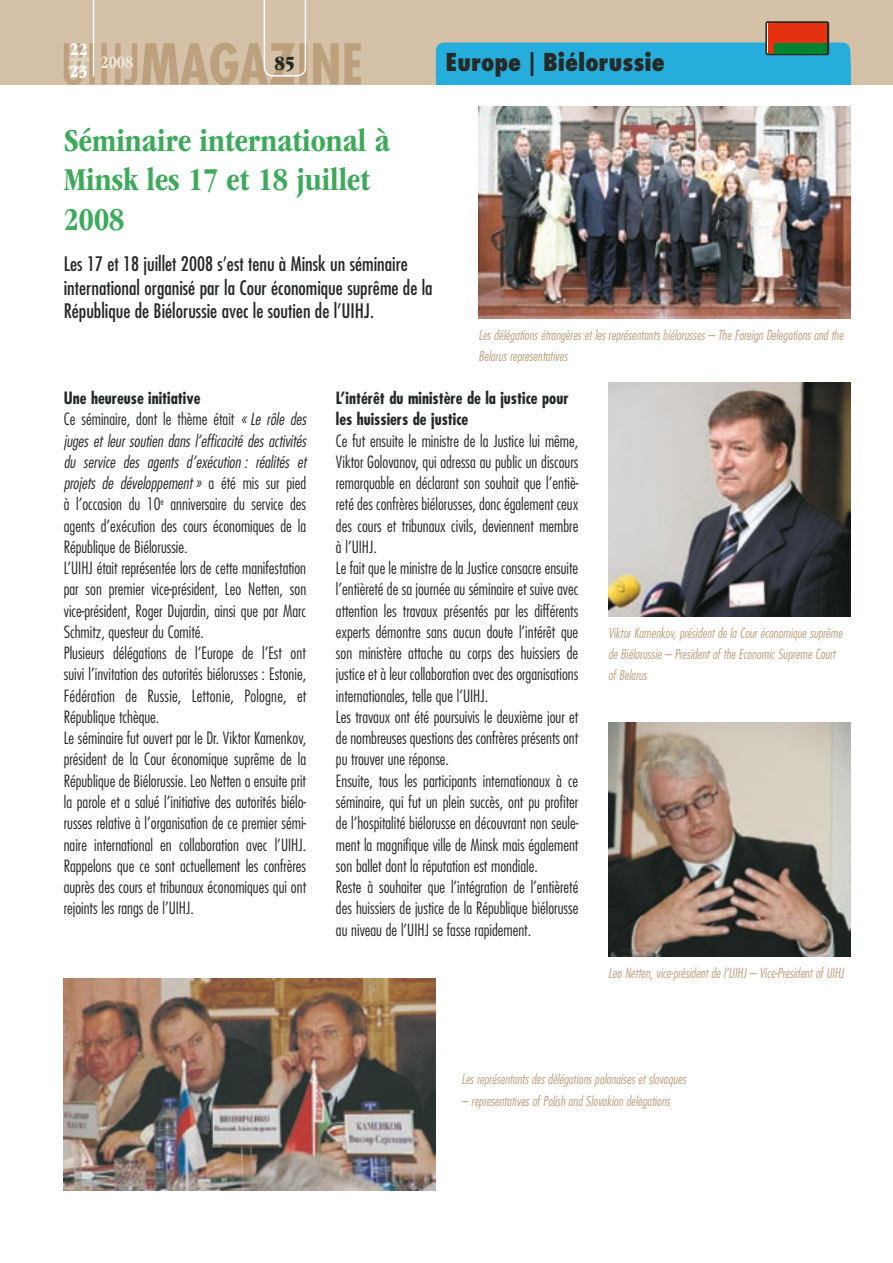
<style>
.page{position:relative;width:893px;height:1263px;background:#fff}
.page>*{position:absolute;margin:0;border:0;box-sizing:border-box;transform-origin:0 0}
.t1{font:700 condensed 33px/39.6px "ITC Garamond Std";color:#3caa5a}
.t2{font:800 condensed 24px "Futura Std";color:#252a27}
.t3{font:21px "ITC Garamond Std Ult Cond";color:#252a27}
.t4{font:condensed 19.5px/23.4px "Futura Std";color:#252a27}
.t5{font:700 condensed 18px "ITC Garamond Std";color:#f1e9de}
.t6{font:18px/21.6px "ITC Garamond Std Ult Cond";color:#fff}
.t7{font:300 condensed 16.5px/21.3px "Futura Std";color:#252a27}
.t8{font:700 condensed 16.5px/21.3px "Futura Std";color:#252a27}
.t9{font:italic 300 condensed 13.5px/21.3px "Futura Std";color:#bda17f}
.s1{font-weight:700}
.s2{font-style:italic}
</style>
<div class="page">
<div style="left:0;top:0;width:893px;height:85px;background:#d4c1a8"></div>
<svg style="left:64px;top:0;width:297px;height:85px"></svg>
<div style="left:436px;top:43px;width:414px;height:42px;background:#26addc;border-radius:9px"></div>
<svg style="left:765px;top:21px;width:64px;height:34px"></svg>
<div style="left:768px;top:23px;width:59px;height:30px;background:#e5310f"></div>
<div style="left:768px;top:43px;width:59px;height:10px;background:#00832e"></div>
<svg style="left:768px;top:23px;width:6px;height:30px"></svg>
<img style="left:478px;top:106px;width:372px;height:213px">
<img style="left:608px;top:383px;width:242px;height:234px">
<img style="left:608px;top:723px;width:242px;height:234px">
<img style="left:64px;top:978px;width:372px;height:213px">
<p class="t6" style="left:70px;top:39px;width:19px">22<br>23</p>
<h2 class="t2" style="left:446px;top:47px;width:221px">Europe | Biélorussie</h2>
<p class="t5" style="left:100px;top:52px;width:34px">2008</p>
<p class="t3" style="left:274px;top:51px;width:22px">85</p>
<h1 class="t1" style="left:64px;top:121px;width:328px">Séminaire international à<br>Minsk les 17 et 18 juillet<br>2008</h1>
<p class="t4" style="left:64px;top:252px;width:370px">Les 17 et 18 juillet 2008 s’est tenu à Minsk un séminaire international organisé par la Cour économique suprême de la<br>République de Biélorussie avec le soutien de l’UIHJ.</p>
<p class="t9" style="left:478px;top:325px;width:366px">Les délégations étrangères et les représentants biélorusses – The Foreign Delegations and the<br>Belarus representatives</p>
<p class="t7" style="left:64px;top:387px;width:244px"><span class="s1">Une heureuse initiative<br></span>Ce séminaire, dont le thème était <span class="s2">« Le rôle des juges et leur soutien dans l’efficacité des activités du service des agents d’exécution : réalités et projets de développement »</span> a été mis sur pied à l’occasion du 10<sup>e</sup> anniversaire du service des agents d’exécution des cours économiques de la République de Biélorussie.<br>L’UIHJ était représentée lors de cette manifestation par son premier vice-président, Leo Netten, son vice-président, Roger Dujardin, ainsi que par Marc Schmitz, questeur du Comité.<br>Plusieurs délégations de l’Europe de l’Est ont suivi l’invitation des autorités biélorusses : Estonie, Fédération de Russie, Lettonie, Pologne, et République tchèque.<br>Le séminaire fut ouvert par le Dr. Viktor Kamenkov, président de la Cour économique suprême de la République de Biélorussie. Leo Netten a ensuite prit la parole et a salué l’initiative des autorités biélo&shy;russes relative à l’organisation de ce premier sémi&shy;naire international en collaboration avec l’UIHJ.<br>Rappelons que ce sont actuellement les confrères auprès des cours et tribunaux économiques qui ont rejoints les rangs de l’UIHJ.</p>
<p class="t8" style="left:336px;top:387px;width:234px">L’intérêt du ministère de la justice pour les huissiers de justice</p>
<p class="t7" style="left:336px;top:430px;width:244px">Ce fut ensuite le ministre de la Justice lui même, Viktor Golovanov, qui adressa au public un discours remarquable en déclarant son souhait que l’entiè&shy;reté des confrères biélorusses, donc également ceux des cours et tribunaux civils, deviennent membre à l’UIHJ.<br>Le fait que le ministre de la Justice consacre ensuite l’entièreté de sa journée au séminaire et suive avec attention les travaux présentés par les différents experts démontre sans aucun doute l’intérêt que son ministère attache au corps des huissiers de justice et à leur collaboration avec des organisations internationales, telle que l’UIHJ.<br>Les travaux ont été poursuivis le deuxième jour et de nombreuses questions des confrères présents ont pu trouver une réponse.<br>Ensuite, tous les participants internationaux à ce séminaire, qui fut un plein succès, ont pu profiter de l’hospitalité biélorusse en découvrant non seule&shy;ment la magnifique ville de Minsk mais également son ballet dont la réputation est mondiale.<br>Reste à souhaiter que l’intégration de l’entièreté des huissiers de justice de la République biélorusse au niveau de l’UIHJ se fasse rapidement.</p>
<p class="t9" style="left:608px;top:623px;width:236px">Viktor Kamenkov, président de la Cour économique suprême de Biélorussie – President of the Economic Supreme Court of Belarus</p>
<p class="t9" style="left:608px;top:963px;width:237px">Leo Netten, vice-président de l’UIHJ – Vice-President of UIHJ</p>
<p class="t9" style="left:461px;top:1069px;width:226px">Les représentants des délégations polonaises et slovaques</p>
<p class="t9" style="left:461px;top:1090px;width:210px">– representatives of Polish and Slovakian delegations</p>
</div>
